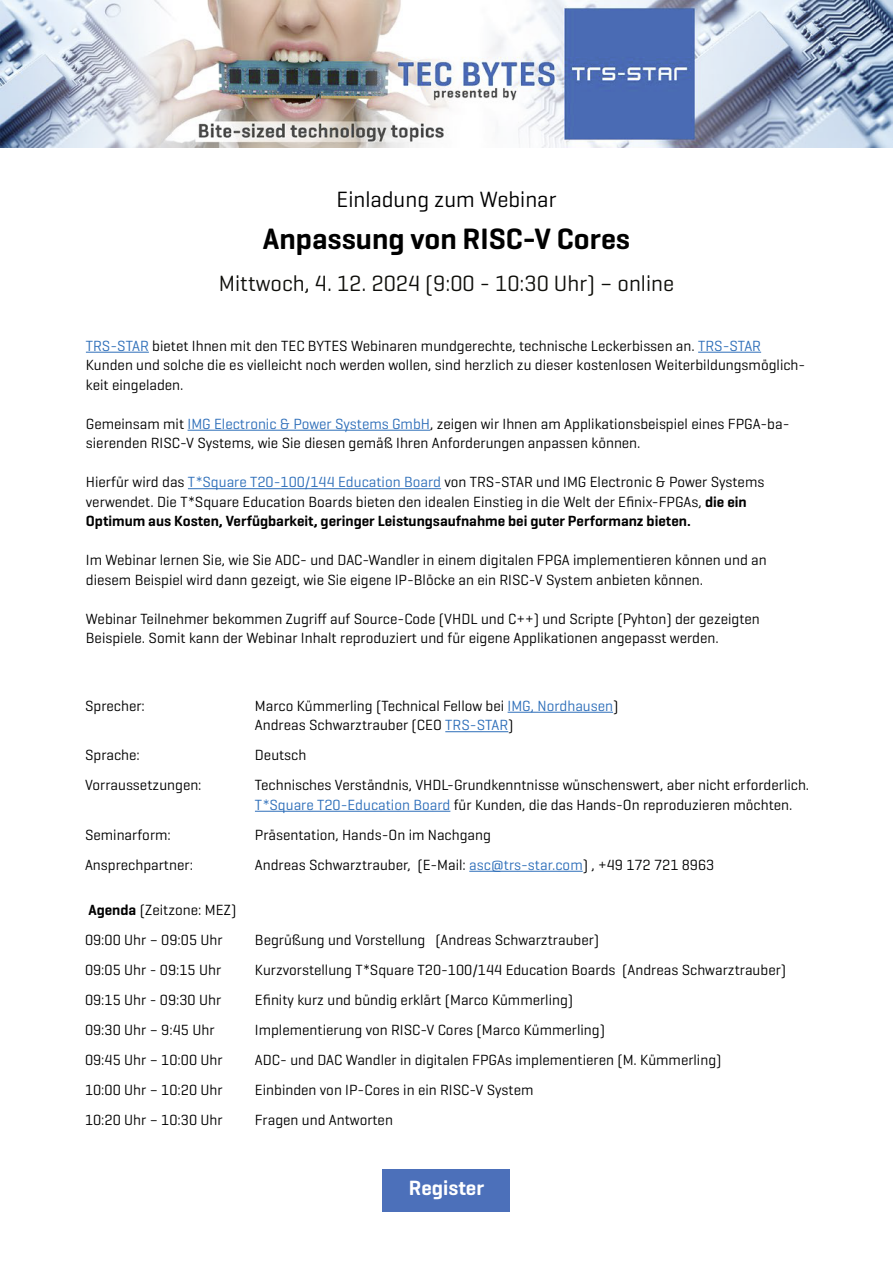
<style>
.page{position:relative;width:893px;height:1263px;background:#fff}
.page>*{position:absolute;margin:0;border:0;box-sizing:border-box;transform-origin:0 0}
.t1{font:600 30px "Geogrotesque";color:#000}
.t2{font:22.5px "Geogrotesque";color:#0e0e0a}
.t3{font:22.5px "Geogrotesque";color:#000}
.t4{font:600 21px "Geogrotesque";color:#fff}
.t5{font:15px/19.5px "Geogrotesque";color:#000}
.s1{color:#2d6eb9}
.s2{font-weight:600}
</style>
<div class="page">
<div style="left:383px;top:1169px;width:127px;height:43px;background:#4c70ba"></div>
<hr style="left:508px;top:712px;width:105px;height:1px;background:#2d6eb9">
<hr style="left:445px;top:731px;width:63px;height:1px;background:#2d6eb9">
<hr style="left:255px;top:811px;width:195px;height:1px;background:#2d6eb9">
<hr style="left:469px;top:871px;width:114px;height:1px;background:#2d6eb9">
<hr style="left:86px;top:352px;width:63px;height:1px;background:#2d6eb9">
<hr style="left:698px;top:352px;width:63px;height:1px;background:#2d6eb9">
<hr style="left:188px;top:430px;width:242px;height:1px;background:#2d6eb9">
<hr style="left:188px;top:488px;width:253px;height:1px;background:#2d6eb9">
<img style="left:0;top:0;width:893px;height:148px">
<h2 class="t3" style="left:337px;top:185px;width:221px">Einladung zum Webinar</h2>
<h1 class="t1" style="left:263px;top:220px;width:369px">Anpassung von RISC-V Cores</h1>
<h2 class="t2" style="left:219px;top:269px;width:457px">Mittwoch, 4. 12. 2024 (9:00 - 10:30 Uhr) – online</h2>
<p class="t5" style="left:86px;top:335px;width:721px"><span class="s1">TRS-STAR</span> bietet Ihnen mit den TEC BYTES Webinaren mundgerechte, technische Leckerbissen an. <span class="s1">TRS-STAR<br></span>Kunden und solche die es vielleicht noch werden wollen, sind herzlich zu dieser kostenlosen Weiterbildungsmöglich&shy;keit eingeladen.</p>
<p class="t5" style="left:86px;top:413px;width:705px">Gemeinsam mit <span class="s1">IMG Electronic &amp; Power Systems GmbH</span>, zeigen wir Ihnen am Applikationsbeispiel eines FPGA-ba&shy;sierenden RISC-V Systems, wie Sie diesen gemäß Ihren Anforderungen anpassen können.</p>
<p class="t5" style="left:86px;top:472px;width:680px">Hierfür wird das <span class="s1">T*Square T20-100/144 Education Board</span> von TRS-STAR und IMG Electronic &amp; Power Systems verwendet. Die T*Square Education Boards bieten den idealen Einstieg in die Welt der Efinix-FPGAs, <span class="s2">die ein<br>Optimum aus Kosten, Verfügbarkeit, geringer Leistungsaufnahme bei guter Performanz bieten.</span></p>
<p class="t5" style="left:86px;top:550px;width:682px">Im Webinar lernen Sie, wie Sie ADC- und DAC-Wandler in einem digitalen FPGA implementieren können und an diesem Beispiel wird dann gezeigt, wie Sie eigene IP-Blöcke an ein RISC-V System anbieten können.</p>
<p class="t5" style="left:86px;top:608px;width:675px">Webinar Teilnehmer bekommen Zugriff auf Source-Code (VHDL und C++) und Scripte (Pyhton) der gezeigten<br>Beispiele. Somit kann der Webinar Inhalt reproduziert und für eigene Applikationen angepasst werden.</p>
<p class="t5" style="left:85px;top:695px;width:61px">Sprecher:</p>
<p class="t5" style="left:255px;top:695px;width:365px">Marco Kümmerling (Technical Fellow bei <span class="s1">IMG, Nordhausen</span>)<br>Andreas Schwarztrauber (CEO <span class="s1">TRS-STAR</span>)</p>
<p class="t5" style="left:85px;top:745px;width:56px">Sprache:</p>
<p class="t5" style="left:255px;top:745px;width:53px">Deutsch</p>
<p class="t5" style="left:85px;top:775px;width:118px">Vorraussetzungen:</p>
<p class="t5" style="left:255px;top:775px;width:556px">Technisches Verständnis, VHDL-Grundkenntnisse wünschenswert, aber nicht erforderlich.<br><span class="s1">T*Square T20-Education Board</span> für Kunden, die das Hands-On reproduzieren möchten.</p>
<p class="t5" style="left:85px;top:824px;width:87px">Seminarform:</p>
<p class="t5" style="left:255px;top:824px;width:238px">Präsentation, Hands-On im Nachgang</p>
<p class="t5" style="left:85px;top:854px;width:109px">Ansprechpartner:</p>
<p class="t5" style="left:255px;top:854px;width:461px">Andreas Schwarztrauber, (E-Mail: <span class="s1">asc@trs-star.com</span>) , +49 172 721 8963</p>
<p class="t5" style="left:85px;top:894px;width:153px;line-height:30px"><span class="s2">Agenda</span> (Zeitzone: MEZ)<br>09:00 Uhr – 09:05 Uhr</p>
<p class="t5" style="left:255px;top:929px;width:346px">Begrüßung und Vorstellung (Andreas Schwarztrauber)</p>
<p class="t5" style="left:85px;top:959px;width:138px">09:05 Uhr - 09:15 Uhr</p>
<p class="t5" style="left:255px;top:959px;width:533px">Kurzvorstellung T*Square T20-100/144 Education Boards (Andreas Schwarztrauber)</p>
<p class="t5" style="left:85px;top:989px;width:138px">09:15 Uhr - 09:30 Uhr</p>
<p class="t5" style="left:255px;top:989px;width:320px">Efinity kurz und bündig erklärt (Marco Kümmerling)</p>
<p class="t5" style="left:85px;top:1019px;width:131px">09:30 Uhr – 9:45 Uhr</p>
<p class="t5" style="left:255px;top:1019px;width:352px">Implementierung von RISC-V Cores (Marco Kümmerling)</p>
<p class="t5" style="left:85px;top:1049px;width:139px">09:45 Uhr – 10:00 Uhr</p>
<p class="t5" style="left:255px;top:1049px;width:468px">ADC- und DAC Wandler in digitalen FPGAs implementieren (M. Kümmerling)</p>
<p class="t5" style="left:85px;top:1079px;width:139px">10:00 Uhr – 10:20 Uhr</p>
<p class="t5" style="left:255px;top:1079px;width:280px">Einbinden von IP-Cores in ein RISC-V System</p>
<p class="t5" style="left:85px;top:1109px;width:139px">10:20 Uhr – 10:30 Uhr</p>
<p class="t5" style="left:255px;top:1109px;width:140px">Fragen und Antworten</p>
<h3 class="t4" style="left:409px;top:1175px;width:77px">Register</h3>
</div>
